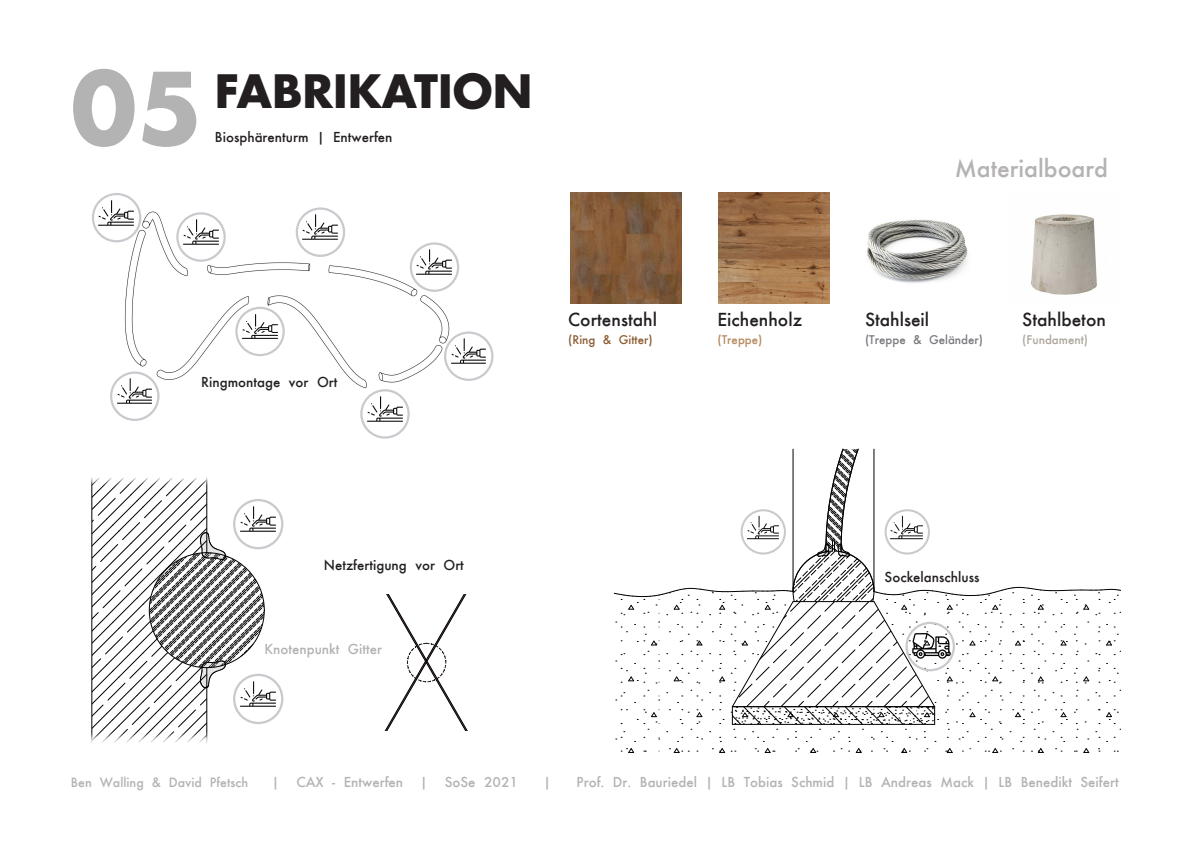
<style>
.page{position:relative;width:1191px;height:842px;background:#fff}
.page>*{position:absolute;margin:0;border:0;box-sizing:border-box;transform-origin:0 0}
.t1{font:700 96px "Futura";color:#b3b3b3}
.t2{font:700 45px "Futura";color:#231f20}
.t3{font:26.1px "Futura";color:#b4b2b2}
.t4{font:19.6px "Futura";color:#231f20}
.t5{font:15px "Futura";color:#b4b2b2}
.t6{font:15px "Futura";color:#231f20}
.t7{font:14px "Futura";color:#b4b2b2}
.t8{font:13.1px "Futura";color:#79787d}
.t9{font:13.1px "Futura";color:#8b5c32}
.t10{font:13.1px "Futura";color:#ada69b}
.t11{font:13.1px "Futura";color:#b5895b}
</style>
<div class="page">
<img style="left:113px;top:211px;width:381px;height:189px">
<img style="left:866px;top:219px;width:102px;height:64px">
<img style="left:1031px;top:214px;width:66px;height:81px">
<img style="left:718px;top:192px;width:111px;height:112px">
<img style="left:570px;top:192px;width:111px;height:112px">
<svg style="left:360px;top:389px;width:50px;height:50px"></svg>
<img style="left:367px;top:392px;width:35px;height:34px">
<svg style="left:235px;top:307px;width:50px;height:49px"></svg>
<img style="left:242px;top:309px;width:35px;height:35px">
<svg style="left:110px;top:371px;width:49px;height:50px"></svg>
<img style="left:117px;top:374px;width:35px;height:35px">
<svg style="left:92px;top:193px;width:49px;height:49px"></svg>
<img style="left:99px;top:195px;width:35px;height:35px">
<svg style="left:176px;top:212px;width:50px;height:50px"></svg>
<img style="left:183px;top:215px;width:35px;height:34px">
<svg style="left:296px;top:207px;width:49px;height:50px"></svg>
<img style="left:303px;top:210px;width:34px;height:35px">
<svg style="left:410px;top:242px;width:49px;height:50px"></svg>
<img style="left:417px;top:245px;width:34px;height:35px">
<svg style="left:444px;top:331px;width:49px;height:50px"></svg>
<img style="left:451px;top:334px;width:35px;height:35px">
<img style="left:620px;top:748px;width:499px;height:4px">
<svg style="left:92px;top:478px;width:191px;height:264px"></svg>
<img style="left:240px;top:676px;width:35px;height:36px">
<svg style="left:614px;top:448px;width:507px;height:294px"></svg>
<svg style="left:386px;top:595px;width:80px;height:128px"></svg>
<img style="left:385px;top:723px;width:83px;height:7px">
<h1 class="t1" style="left:71px;top:64px;width:134px">05</h1>
<h2 class="t2" style="left:215px;top:71px;width:319px">FABRIKATION</h2>
<p class="t6" style="left:215px;top:131px;width:179px">Biosphärenturm | Entwerfen</p>
<h3 class="t3" style="left:954px;top:158px;width:155px">Materialboard</h3>
<p class="t6" style="left:201px;top:376px;width:138px">Ringmontage vor Ort</p>
<h3 class="t4" style="left:568px;top:311px;width:90px">Cortenstahl</h3>
<h3 class="t4" style="left:717px;top:311px;width:86px">Eichenholz</h3>
<h3 class="t4" style="left:865px;top:311px;width:66px">Stahlseil</h3>
<h3 class="t4" style="left:1022px;top:311px;width:85px">Stahlbeton</h3>
<p class="t9" style="left:568px;top:334px;width:86px">(Ring &amp; Gitter)</p>
<p class="t11" style="left:717px;top:334px;width:46px">(Treppe)</p>
<p class="t8" style="left:865px;top:334px;width:120px">(Treppe &amp; Geländer)</p>
<p class="t10" style="left:1022px;top:334px;width:67px">(Fundament)</p>
<p class="t6" style="left:324px;top:558px;width:141px">Netzfertigung vor Ort</p>
<p class="t5" style="left:264px;top:643px;width:119px">Knotenpunkt Gitter</p>
<p class="t6" style="left:884px;top:571px;width:96px">Sockelanschluss</p>
<p class="t7" style="left:71px;top:776px;width:179px">Ben Walling &amp; David Pfetsch</p>
<p class="t5" style="left:272px;top:776px;width:248px">| CAX - Entwerfen | SoSe 2021</p>
<p class="t5" style="left:543px;top:776px;width:9px">|</p>
<p class="t5" style="left:576px;top:776px;width:543px">Prof. Dr. Bauriedel | LB Tobias Schmid | LB Andreas Mack | LB Benedikt Seifert</p>
</div>
